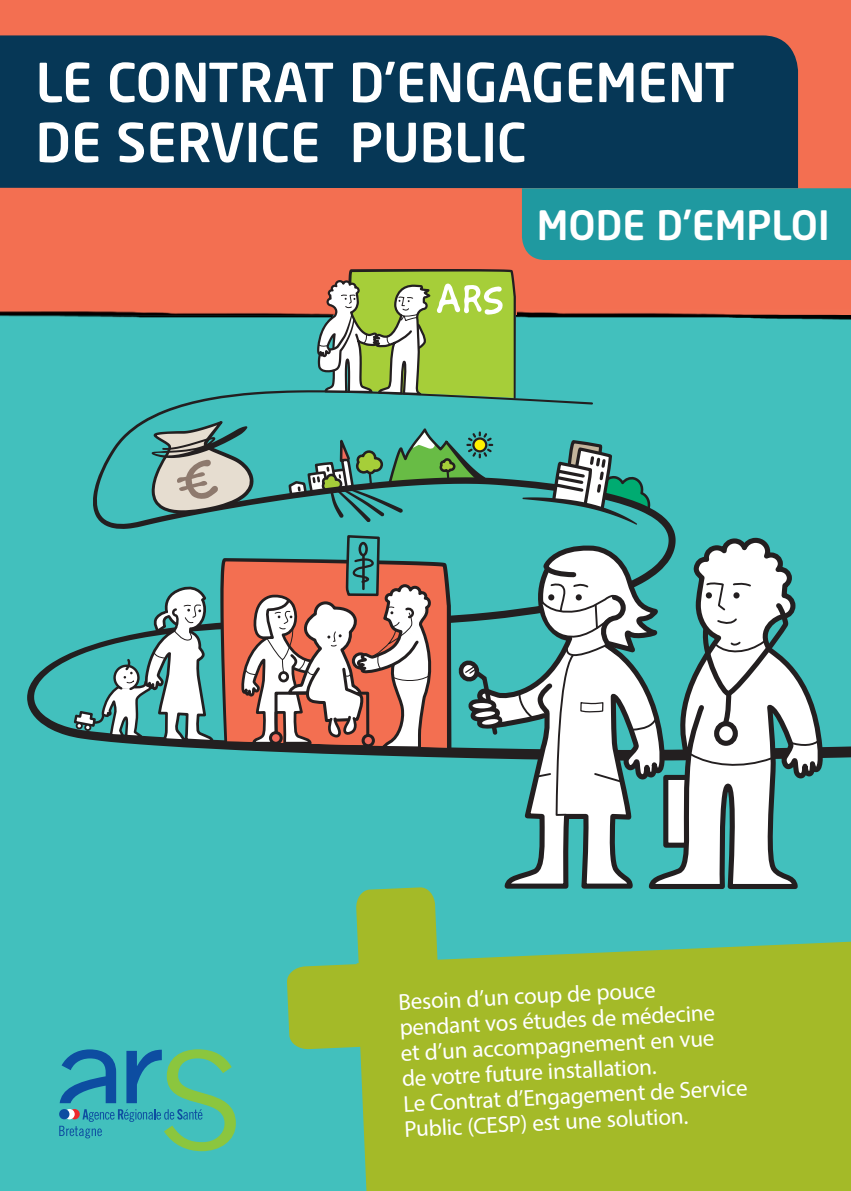
<style>
.page{position:relative;width:851px;height:1191px;background:#fff}
.page>*{position:absolute;margin:0;border:0;box-sizing:border-box;transform-origin:0 0}
.t1{font:500 53px/60px "Neo Sans Std";color:#fff}
.t2{font:500 40px "Neo Sans Std";color:#fff}
.t3{font:23.2px/25.4px "Myriad Pro";color:#fff}
</style>
<div class="page">
<div style="left:0;top:0;width:850px;height:404px;background:#f36f51"></div>
<div style="left:0;top:315px;width:850px;height:876px;background:#42c0bd"></div>
<svg style="left:27px;top:390px;width:823px;height:368px"></svg>
<svg style="left:122px;top:421px;width:149px;height:99px"></svg>
<svg style="left:220px;top:558px;width:231px;height:192px;background:#6d554b"></svg>
<svg style="left:522px;top:441px;width:128px;height:84px"></svg>
<svg style="left:645px;top:535px;width:183px;height:354px"></svg>
<div style="left:716px;top:723px;width:19px;height:20px;background:#fff;border-radius:50%"></div>
<div style="left:714px;top:721px;width:23px;height:25px;border:5px solid #231f20;border-radius:50%"></div>
<svg style="left:786px;top:737px;width:36px;height:9px"></svg>
<svg style="left:688px;top:751px;width:85px;height:18px;background:#dad9d9"></svg>
<svg style="left:701px;top:564px;width:89px;height:166px;background:#cdd3d3"></svg>
<svg style="left:229px;top:533px;width:219px;height:220px;background:#b99184"></svg>
<svg style="left:72px;top:580px;width:143px;height:164px"></svg>
<svg style="left:504px;top:638px;width:166px;height:251px"></svg>
<svg style="left:456px;top:542px;width:207px;height:344px"></svg>
<img style="left:516px;top:311px;width:334px;height:9px">
<img style="left:0;top:311px;width:289px;height:7px">
<div style="left:0;top:35px;width:797px;height:153px;background:#063756"></div>
<div style="left:522px;top:188px;width:328px;height:72px;background:#1f99a0"></div>
<svg style="left:59px;top:1049px;width:177px;height:102px"></svg>
<svg style="left:287px;top:887px;width:225px;height:163px"></svg>
<div style="left:356px;top:934px;width:494px;height:257px;background:#a4ba28"></div>
<svg style="left:289px;top:269px;width:227px;height:253px"></svg>
<h1 class="t1" style="left:36px;top:51px;width:700px">LE CONTRAT D’ENGAGEMENT<br>DE SERVICE PUBLIC</h1>
<h2 class="t2" style="left:536px;top:199px;width:294px">MODE D’EMPLOI</h2>
<p class="t3" style="left:397px;top:989px;width:346px;rotate:-3deg">Besoin d’un coup de pouce<br>pendant vos études de médecine<br>et d’un accompagnement en vue<br>de votre future installation.<br>Le Contrat d’Engagement de Service<br>Public (CESP) est une solution.</p>
</div>
